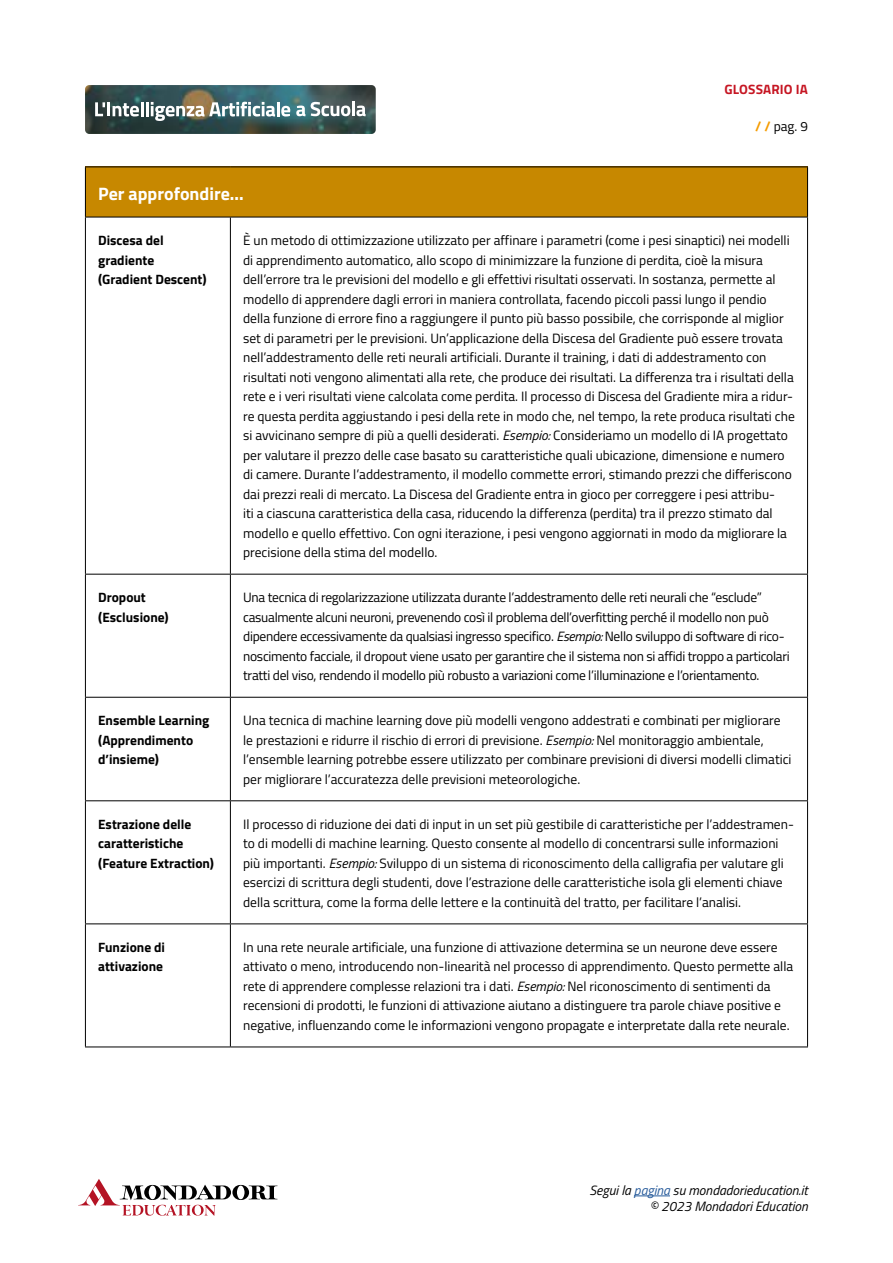
<style>
.page{position:relative;width:893px;height:1263px;background:#fff}
.page>*{position:absolute;margin:0;border:0;box-sizing:border-box;transform-origin:0 0}
.t1{font:700 18px "Titillium Web";color:#fff}
.t2{font:13.5px/19.5px "Titillium Web";color:#000}
.t3{font:13.5px/19.5px "Titillium Web";letter-spacing:-.02em;color:#000}
.t4{font:700 13.5px/19.5px "Titillium Web";color:#000}
.t5{font:italic 13.5px/16.2px "Titillium Web";color:#000;text-align:right}
.t6{font:700 13.5px "Titillium Web";letter-spacing:.01em;color:#c61623}
.s1{font-weight:700;color:#f59c00}
.s2{font-style:italic}
.s3{color:#275b9b}
</style>
<div class="page">
<img style="left:85px;top:85px;width:291px;height:49px">
<svg style="left:78px;top:1179px;width:199px;height:37px"></svg>
<hr style="left:634px;top:1195px;width:36px;height:1px;background:#275b9b">
<svg style="left:95px;top:102px;width:10px;height:14px"></svg>
<hr style="left:107px;top:102px;width:3px;height:14px;background:#fff">
<svg style="left:113px;top:102px;width:30px;height:15px"></svg>
<hr style="left:146px;top:102px;width:3px;height:14px;background:#fff">
<svg style="left:151px;top:102px;width:124px;height:19px"></svg>
<hr style="left:277px;top:102px;width:3px;height:14px;background:#fff">
<svg style="left:281px;top:106px;width:9px;height:11px"></svg>
<svg style="left:296px;top:106px;width:9px;height:10px"></svg>
<svg style="left:311px;top:102px;width:39px;height:14px"></svg>
<hr style="left:352px;top:102px;width:3px;height:14px;background:#fff">
<svg style="left:356px;top:106px;width:10px;height:10px"></svg>
<div style="left:85px;top:167px;width:722px;height:50px;background:#c78800"></div>
<hr style="left:85px;top:167px;width:145px;height:1px;background:#000">
<hr style="left:85px;top:167px;width:1px;height:50px;background:#000">
<hr style="left:230px;top:167px;width:578px;height:1px;background:#000">
<hr style="left:807px;top:167px;width:1px;height:50px;background:#000">
<hr style="left:85px;top:217px;width:145px;height:1px;background:#000">
<hr style="left:85px;top:217px;width:1px;height:357px;background:#000">
<hr style="left:230px;top:217px;width:578px;height:1px;background:#000">
<hr style="left:230px;top:217px;width:1px;height:357px;background:#000">
<hr style="left:807px;top:217px;width:1px;height:357px;background:#000">
<hr style="left:85px;top:574px;width:145px;height:1px;background:#000">
<hr style="left:85px;top:574px;width:1px;height:123px;background:#000">
<hr style="left:230px;top:574px;width:578px;height:1px;background:#000">
<hr style="left:230px;top:574px;width:1px;height:123px;background:#000">
<hr style="left:807px;top:574px;width:1px;height:123px;background:#000">
<hr style="left:85px;top:697px;width:145px;height:1px;background:#000">
<hr style="left:85px;top:698px;width:1px;height:102px;background:#000">
<hr style="left:230px;top:697px;width:578px;height:1px;background:#000">
<hr style="left:230px;top:698px;width:1px;height:102px;background:#000">
<hr style="left:807px;top:698px;width:1px;height:102px;background:#000">
<hr style="left:85px;top:800px;width:145px;height:1px;background:#000">
<hr style="left:85px;top:801px;width:1px;height:122px;background:#000">
<hr style="left:230px;top:800px;width:578px;height:1px;background:#000">
<hr style="left:230px;top:801px;width:1px;height:122px;background:#000">
<hr style="left:807px;top:801px;width:1px;height:122px;background:#000">
<hr style="left:85px;top:923px;width:145px;height:1px;background:#000">
<hr style="left:85px;top:924px;width:1px;height:122px;background:#000">
<hr style="left:230px;top:923px;width:578px;height:1px;background:#000">
<hr style="left:230px;top:924px;width:1px;height:122px;background:#000">
<hr style="left:807px;top:924px;width:1px;height:122px;background:#000">
<hr style="left:85px;top:1046px;width:145px;height:1px;background:#000">
<hr style="left:230px;top:1046px;width:578px;height:1px;background:#000">
<p class="t6" style="left:724px;top:79px;width:85px">GLOSSARIO IA</p>
<p class="t2" style="left:755px;top:115px;width:54px"><span class="s1">/ /</span> pag. 9</p>
<h1 class="t1" style="left:98px;top:180px;width:147px">Per approfondire...</h1>
<p class="t4" style="left:98px;top:230px;width:110px">Discesa del gradiente (Gradient Descent)</p>
<p class="t2" style="left:243px;top:230px;width:553px">È un metodo di ottimizzazione utilizzato per affinare i parametri (come i pesi sinaptici) nei modelli di apprendimento automatico, allo scopo di minimizzare la funzione di perdita, cioè la misura dell’errore tra le previsioni del modello e gli effettivi risultati osservati. In sostanza, permette al modello di apprendere dagli errori in maniera controllata, facendo piccoli passi lungo il pendio della funzione di errore fino a raggiungere il punto più basso possibile, che corrisponde al miglior set di parametri per le previsioni. Un’applicazione della Discesa del Gradiente può essere trovata nell’addestramento delle reti neurali artificiali. Durante il training, i dati di addestramento con risultati noti vengono alimentati alla rete, che produce dei risultati. La differenza tra i risultati della rete e i veri risultati viene calcolata come perdita. Il processo di Discesa del Gradiente mira a ridur&shy;re questa perdita aggiustando i pesi della rete in modo che, nel tempo, la rete produca risultati che si avvicinano sempre di più a quelli desiderati. <span class="s2">Esempio:</span> Consideriamo un modello di IA progettato per valutare il prezzo delle case basato su caratteristiche quali ubicazione, dimensione e numero di camere. Durante l’addestramento, il modello commette errori, stimando prezzi che differiscono dai prezzi reali di mercato. La Discesa del Gradiente entra in gioco per correggere i pesi attribu-<br>iti a ciascuna caratteristica della casa, riducendo la differenza (perdita) tra il prezzo stimato dal modello e quello effettivo. Con ogni iterazione, i pesi vengono aggiornati in modo da migliorare la precisione della stima del modello.</p>
<p class="t4" style="left:98px;top:587px;width:72px">Dropout (Esclusione)</p>
<p class="t3" style="left:243px;top:587px;width:548px">Una tecnica di regolarizzazione utilizzata durante l’addestramento delle reti neurali che “esclude” casualmente alcuni neuroni, prevenendo così il problema dell’overfitting perché il modello non può dipendere eccessivamente da qualsiasi ingresso specifico. <span class="s2">Esempio:</span> Nello sviluppo di software di rico&shy;noscimento facciale, il dropout viene usato per garantire che il sistema non si affidi troppo a particolari tratti del viso, rendendo il modello più robusto a variazioni come l’illuminazione e l’orientamento.</p>
<p class="t4" style="left:98px;top:710px;width:113px">Ensemble Learning (Apprendimento d’insieme)</p>
<p class="t2" style="left:243px;top:710px;width:550px">Una tecnica di machine learning dove più modelli vengono addestrati e combinati per migliorare le prestazioni e ridurre il rischio di errori di previsione. <span class="s2">Esempio:</span> Nel monitoraggio ambientale, l’ensemble learning potrebbe essere utilizzato per combinare previsioni di diversi modelli climatici per migliorare l’accuratezza delle previsioni meteorologiche.</p>
<p class="t4" style="left:98px;top:813px;width:117px">Estrazione delle caratteristiche (Feature Extraction)</p>
<p class="t2" style="left:243px;top:813px;width:552px">Il processo di riduzione dei dati di input in un set più gestibile di caratteristiche per l’addestramen&shy;to di modelli di machine learning. Questo consente al modello di concentrarsi sulle informazioni più importanti. <span class="s2">Esempio:</span> Sviluppo di un sistema di riconoscimento della calligrafia per valutare gli esercizi di scrittura degli studenti, dove l’estrazione delle caratteristiche isola gli elementi chiave della scrittura, come la forma delle lettere e la continuità del tratto, per facilitare l’analisi.</p>
<p class="t4" style="left:98px;top:936px;width:68px">Funzione di attivazione</p>
<p class="t2" style="left:243px;top:937px;width:552px">In una rete neurale artificiale, una funzione di attivazione determina se un neurone deve essere attivato o meno, introducendo non-linearità nel processo di apprendimento. Questo permette alla rete di apprendere complesse relazioni tra i dati. <span class="s2">Esempio:</span> Nel riconoscimento di sentimenti da recensioni di prodotti, le funzioni di attivazione aiutano a distinguere tra parole chiave positive e negative, influenzando come le informazioni vengono propagate e interpretate dalla rete neurale.</p>
<p class="t5" style="left:590px;top:1181px;width:220px">Segui la <span class="s3">pagina</span> su mondadorieducation.it © 2023 Mondadori Education</p>
</div>
